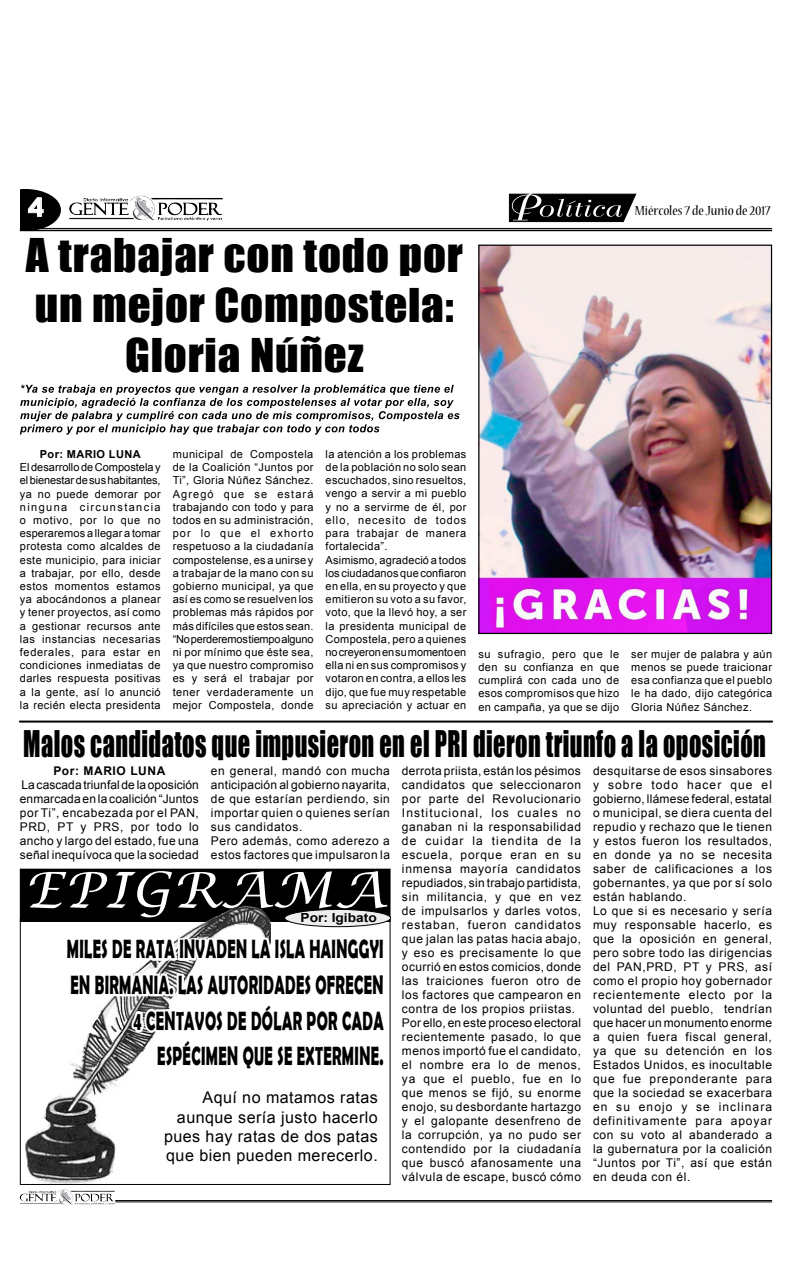
<style>
.page{position:relative;width:792px;height:1276px;background:#fff}
.page>*{position:absolute;margin:0;border:0;box-sizing:border-box;transform-origin:0 0}
.t1{font:italic 49px "Lucida Calligraphy";letter-spacing:.04em;color:#fff;scale:1.05 1}
.t2{font:42.7px/50px "Impact";letter-spacing:.02em;color:#000;text-align:center;scale:1.05 1}
.t3{font:33.7px "Impact";letter-spacing:.02em;color:#000;scale:.72 1}
.t4{font:700 26.5px/35.6px "Berlin Sans FB Demi";letter-spacing:.025em;color:#000;text-align:right;scale:.56 1}
.t5{font:700 25.2px "Century Gothic";color:#fff;scale:1.14 1}
.t6{font:16.1px/19.3px "Arial";letter-spacing:.03em;color:#000;text-align:right}
.t7{font:condensed 14.6px "Nueva Std";color:#000;scale:1.14 1}
.t8{font:700 12.5px "Arial";color:#000;scale:1.1 1}
.t9{font:12px/14px "Arial";letter-spacing:.05em;color:#000}
.t10{font:700 12px "Arial";letter-spacing:.05em;color:#000}
.t11{font:11px/13.2px "Arial";letter-spacing:.035em;color:#000;text-align:justify}
.t12{font:700 11px "Arial";letter-spacing:.035em;color:#000}
</style>
<div class="page">
<hr style="left:115px;top:1200px;width:657px;height:1px;background:#000">
<hr style="left:115px;top:1201px;width:657px;height:1px;background:#000">
<img style="left:130px;top:196px;width:24px;height:20px">
<svg style="left:20px;top:189px;width:41px;height:41px"></svg>
<hr style="left:20px;top:228px;width:752px;height:1px;background:#000">
<hr style="left:20px;top:230px;width:752px;height:1px;background:#000">
<svg style="left:508px;top:193px;width:129px;height:30px;background:#3e3e3e"></svg>
<img style="left:480px;top:246px;width:290px;height:386px">
<div style="left:478px;top:244px;width:294px;height:390px;border:1px solid #000"></div>
<hr style="left:20px;top:720px;width:752px;height:2px;background:#000">
<svg style="left:20px;top:385px;width:440px;height:49px"></svg>
<div style="left:285px;top:909px;width:106px;height:17px;background:#444;border-radius:50%"></div>
<div style="left:284px;top:909px;width:107px;height:18px;border:1px solid #000;border-radius:50%"></div>
<img style="left:22px;top:879px;width:38px;height:306px">
<svg style="left:60px;top:720px;width:330px;height:485px"></svg>
<h3 class="t5" style="left:28px;top:188px;width:16px">4</h3>
<p class="t7" style="left:635px;top:203px;width:120px">Miércoles 7 de Junio de 2017</p>
<h2 class="t2" style="left:26px;top:230px;width:418px">A trabajar con todo por un mejor Compostela:<br>Gloria Núñez</h2>
<p class="t12" style="left:40px;top:446px;width:102px">Por: MARIO LUNA</p>
<p class="t11" style="left:20px;top:460px;width:142px">El desarrollo de Compostela y el bienestar de sus habitantes, ya no puede demorar por ninguna circunstancia o motivo, por lo que no esperaremos a llegar a tomar protesta como alcaldes de este municipio, para iniciar a trabajar, por ello, desde estos momentos estamos ya abocándonos a planear y tener proyectos, así como a gestionar recursos ante las instancias necesarias federales, para estar en condiciones inmediatas de darles respuesta positivas a la gente, así lo anunció la recién electa presidenta</p>
<p class="t11" style="left:173px;top:447px;width:142px">municipal de Compostela de la Coalición “Juntos por Ti”, Gloria Núñez Sánchez.<br>Agregó que se estará trabajando con todo y para todos en su administración, por lo que el exhorto respetuoso a la ciudadanía compostelense, es a unirse y a trabajar de la mano con su gobierno municipal, ya que así es como se resuelven los problemas más rápidos por más difíciles que estos sean. “No perderemos tiempo alguno ni por mínimo que éste sea, ya que nuestro compromiso es y será el trabajar por tener verdaderamente un mejor Compostela, donde</p>
<p class="t11" style="left:326px;top:447px;width:142px;text-align:left">la atención a los problemas de la población no solo sean escuchados, sino resueltos, vengo a servir a mi pueblo y no a servirme de él, por ello, necesito de todos para trabajar de manera fortalecida”.<br>Asimismo, agradeció a todos los ciudadanos que confiaron en ella, en su proyecto y que emitieron su voto a su favor, voto, que la llevó hoy, a ser la presidenta municipal de<br>Compostela, pero a quienes no creyeron en su momento en ella ni en sus compromisos y votaron en contra, a ellos les dijo, que fue muy respetable su apreciación y actuar en</p>
<p class="t11" style="left:478px;top:647px;width:142px">su sufragio, pero que le den su confianza en que cumplirá con cada uno de esos compromisos que hizo en campaña, ya que se dijo</p>
<p class="t11" style="left:631px;top:647px;width:142px">ser mujer de palabra y aún menos se puede traicionar esa confianza que el pueblo le ha dado, dijo categórica Gloria Núñez Sánchez.</p>
<h3 class="t3" style="left:23px;top:717px;width:1033px">Malos candidatos que impusieron en el PRI dieron triunfo a la oposición</h3>
<p class="t10" style="left:53px;top:762px;width:114px">Por: MARIO LUNA</p>
<p class="t9" style="left:20px;top:777px;width:181px;text-align:justify">La cascada triunfal de la oposición enmarcada en la coalición “Juntos por Ti”, encabezada por el PAN, PRD, PT y PRS, por todo lo ancho y largo del estado, fue una señal inequívoca que la sociedad</p>
<p class="t9" style="left:211px;top:763px;width:181px">en general, mandó con mucha anticipación al gobierno nayarita, de que estarían perdiendo, sin importar quien o quienes serían sus candidatos.<br>Pero además, como aderezo a estos factores que impulsaron la</p>
<p class="t9" style="left:402px;top:763px;width:181px">derrota priista, están los pésimos candidatos que seleccionaron por parte del Revolucionario<br>Institucional, los cuales no ganaban ni la responsabilidad de cuidar la tiendita de la escuela, porque eran en su inmensa mayoría candidatos repudiados, sin trabajo partidista, sin militancia, y que en vez de impulsarlos y darles votos, restaban, fueron candidatos que jalan las patas hacia abajo, y eso es precisamente lo que ocurrió en estos comicios, donde las traiciones fueron otro de los factores que campearon en contra de los propios priistas.<br>Por ello, en este proceso electoral recientemente pasado, lo que menos importó fue el candidato, el nombre era lo de menos, ya que el pueblo, fue en lo que menos se fijó, su enorme enojo, su desbordante hartazgo y el galopante desenfreno de la corrupción, ya no pudo ser contendido por la ciudadanía que buscó afanosamente una válvula de escape, buscó cómo</p>
<p class="t9" style="left:593px;top:763px;width:181px">desquitarse de esos sinsabores y sobre todo hacer que el gobierno, llámese federal, estatal o municipal, se diera cuenta del repudio y rechazo que le tienen y estos fueron los resultados, en donde ya no se necesita saber de calificaciones a los gobernantes, ya que por sí solo están hablando.<br>Lo que si es necesario y sería muy responsable hacerlo, es que la oposición en general, pero sobre todo las dirigencias del PAN,PRD, PT y PRS, así como el propio hoy gobernador recientemente electo por la voluntad del pueblo, tendrían que hacer un monumento enorme a quien fuera fiscal general, ya que su detención en los<br>Estados Unidos, es inocultable que fue preponderante para que la sociedad se exacerbara en su enojo y se inclinara definitivamente para apoyar con su voto al abanderado a la gubernatura por la coalición “Juntos por Ti”, así que están en deuda con él.</p>
<h1 class="t1" style="left:24px;top:860px;width:345px">EPIGRAMA</h1>
<p class="t8" style="left:301px;top:908px;width:71px">Por: Igibato</p>
<h3 class="t4" style="left:67px;top:931px;width:567px">MILES DE RATA INVADEN LA ISLA HAINGGYI<br>EN BIRMANIA. LAS AUTORIDADES OFRECEN<br>4 CENTAVOS DE DÓLAR POR CADA<br>ESPÉCIMEN QUE SE EXTERMINE.</h3>
<h3 class="t6" style="left:164px;top:1088px;width:215px">Aquí no matamos ratas aunque sería justo hacerlo pues hay ratas de dos patas que bien pueden merecerlo.</h3>
</div>
